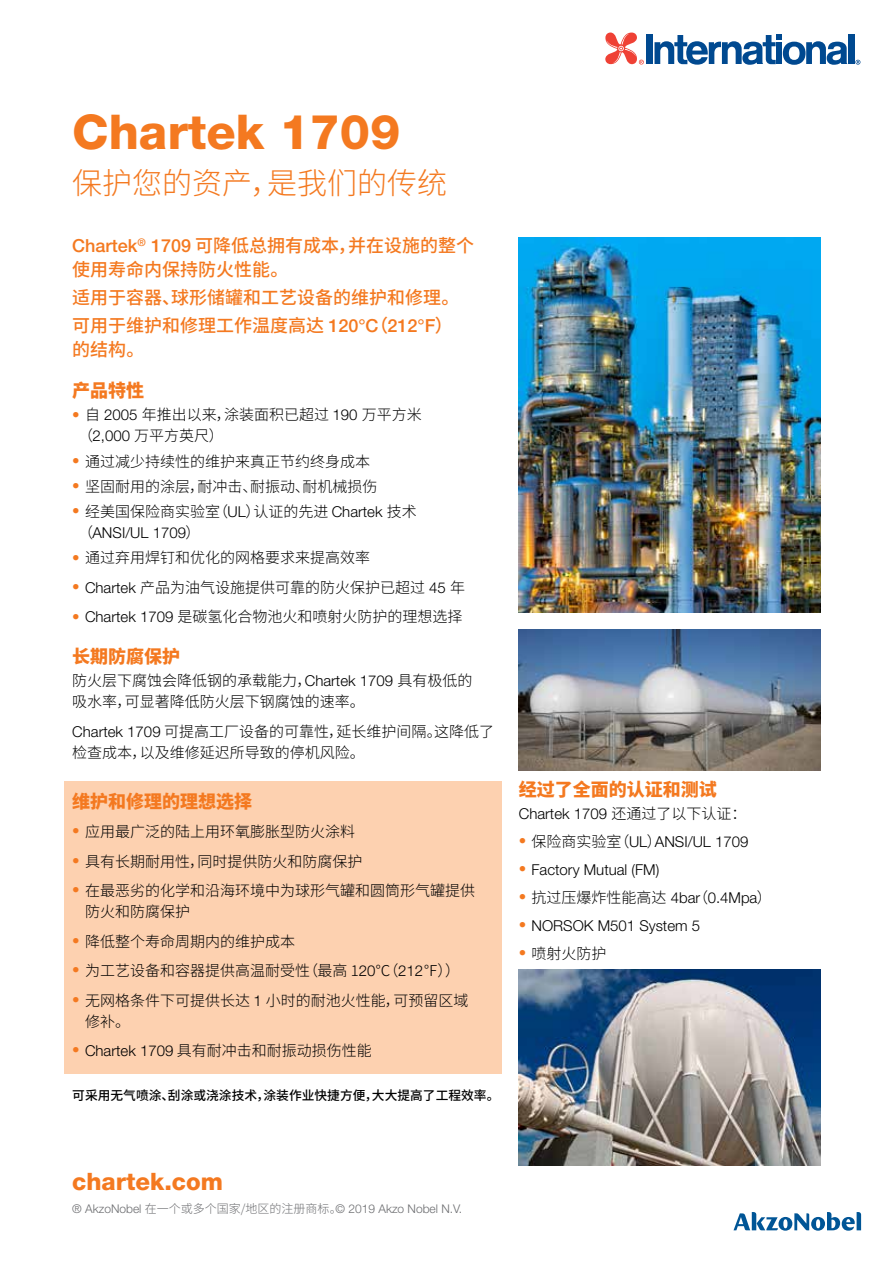
<style>
.page{position:relative;width:893px;height:1263px;background:#fff}
.page>*{position:absolute;margin:0;border:0;box-sizing:border-box;transform-origin:0 0}
.t1{font:800 48px "Helvetica Neue LT Std";color:#f47920}
.t2{font:300 30px "Source Han Sans CN";color:#f47920}
.t3{font:800 24px "Helvetica Neue LT Std";color:#f47920}
.t4{font:500 18px/24px "Source Han Sans CN";color:#f47920}
.t5{font:800 18px "Source Han Sans CN";color:#f47920}
.t6{font:300 15px/21px "Source Han Sans CN";color:#000}
.t7{font:300 15px "Helvetica Neue LT Std";color:#000}
.t8{font:500 12.75px "Source Han Sans CN";color:#000}
.t9{font:300 12px "Helvetica Neue LT Std";color:#6d6e71}
.s1{font-family:"Helvetica Neue LT Std"}
.s2{font-family:"Helvetica Neue LT Std";color:#f47920}
.s3{font-family:"Source Han Sans CN"}
.s4{color:#f47920}
</style>
<div class="page">
<div style="left:64px;top:781px;width:438px;height:293px;background:#fdd1b0"></div>
<img style="left:519px;top:237px;width:302px;height:376px">
<img style="left:519px;top:630px;width:302px;height:140px">
<img style="left:519px;top:969px;width:302px;height:196px">
<div style="left:848px;top:35px;width:6px;height:29px;background:#004990"></div>
<div style="left:646px;top:35px;width:7px;height:29px;background:#004990"></div>
<svg style="left:654px;top:34px;width:193px;height:31px"></svg>
<svg style="left:605px;top:33px;width:39px;height:32px"></svg>
<svg style="left:855px;top:60px;width:5px;height:5px"></svg>
<svg style="left:733px;top:1212px;width:128px;height:19px"></svg>
<h1 class="t1" style="left:72px;top:103px;width:330px">Chartek 1709</h1>
<h2 class="t2" style="left:72px;top:166px;width:376px">保护您的资产，是我们的传统</h2>
<p class="t4" style="left:72px;top:233px;width:403px"><span class="s1">Chartek</span><sup>®</sup> <span class="s1">1709</span> 可降低总拥有成本，并在设施的整个使用寿命内保持防火性能。</p>
<p class="t4" style="left:72px;top:284px;width:389px;line-height:28.2px">适用于容器、球形储罐和工艺设备的维护和修理。可用于维护和修理工作温度高达 <span class="s1">120°C</span>（<span class="s1">212°F</span>）</p>
<p class="t4" style="left:72px;top:338px;width:74px">的结构。</p>
<p class="t5" style="left:72px;top:380px;width:73px">产品特性</p>
<p class="t6" style="left:78px;top:405px;width:345px;text-indent:-6px"><span class="s2">•</span> 自 <span class="s1">2005</span> 年推出以来，涂装面积已超过 <span class="s1">190</span> 万平方米（<span class="s1">2,000</span> 万平方英尺）</p>
<p class="t6" style="left:72px;top:451px;width:299px"><span class="s2">•</span> 通过减少持续性的维护来真正节约终身成本</p>
<p class="t6" style="left:72px;top:476px;width:307px"><span class="s2">•</span> 坚固耐用的涂层，耐冲击、耐振动、耐机械损伤</p>
<p class="t6" style="left:72px;top:501px;width:346px"><span class="s2">•</span> 经美国保险商实验室（<span class="s1">UL</span>）认证的先进 <span class="s1">Chartek</span> 技术</p>
<p class="t7" style="left:78px;top:523px;width:124px"><span class="s3">（</span>ANSI/UL 1709<span class="s3">）</span></p>
<p class="t6" style="left:72px;top:548px;width:299px"><span class="s2">•</span> 通过弃用焊钉和优化的网格要求来提高效率</p>
<p class="t6" style="left:72px;top:577px;width:394px"><span class="s2">•</span> <span class="s1">Chartek</span> 产品为油气设施提供可靠的防火保护已超过 <span class="s1">45</span> 年</p>
<p class="t6" style="left:72px;top:607px;width:392px"><span class="s2">•</span> <span class="s1">Chartek 1709</span> 是碳氢化合物池火和喷射火防护的理想选择</p>
<p class="t5" style="left:72px;top:647px;width:109px">长期防腐保护</p>
<p class="t6" style="left:72px;top:671px;width:402px">防火层下腐蚀会降低钢的承载能力，<span class="s1">Chartek 1709</span> 具有极低的吸水率，可显著降低防火层下钢腐蚀的速率。</p>
<p class="t6" style="left:72px;top:721px;width:423px"><span class="s1">Chartek 1709</span> 可提高工厂设备的可靠性，延长维护间隔。这降低了检查成本，以及维修延迟所导致的停机风险。</p>
<p class="t5" style="left:72px;top:791px;width:181px">维护和修理的理想选择</p>
<p class="t6" style="left:72px;top:821px;width:284px"><span class="s2">•</span> 应用最广泛的陆上用环氧膨胀型防火涂料</p>
<p class="t6" style="left:72px;top:851px;width:292px"><span class="s2">•</span> 具有长期耐用性，同时提供防火和防腐保护</p>
<p class="t6" style="left:85px;top:880px;width:391px;text-indent:-13px"><span class="s2">•</span> 在最恶劣的化学和沿海环境中为球形气罐和圆筒形气罐提供防火和防腐保护</p>
<p class="t6" style="left:72px;top:931px;width:224px"><span class="s2">•</span> 降低整个寿命周期内的维护成本</p>
<p class="t6" style="left:72px;top:960px;width:389px"><span class="s2">•</span> 为工艺设备和容器提供高温耐受性（最高 1<span class="s1">20</span>℃（<span class="s1">212</span>℉））</p>
<p class="t6" style="left:85px;top:990px;width:385px;text-indent:-13px"><span class="s2">•</span> 无网格条件下可提供长达 <span class="s1">1</span> 小时的耐池火性能，可预留区域修补。</p>
<p class="t6" style="left:72px;top:1040px;width:301px"><span class="s2">•</span> <span class="s1">Chartek 1709</span> 具有耐冲击和耐振动损伤性能</p>
<p class="t8" style="left:72px;top:1088px;width:429px">可采用无气喷涂、刮涂或浇涂技术，涂装作业快捷方便，大大提高了工程效率。</p>
<p class="t5" style="left:519px;top:779px;width:199px">经过了全面的认证和测试</p>
<p class="t7" style="left:519px;top:804px;width:229px">Chartek 1709 <span class="s3">还通过了以下认证：</span></p>
<p class="t7" style="left:519px;top:832px;width:231px"><span class="s4">•</span> <span class="s3">保险商实验室（</span>UL<span class="s3">）</span>ANSI/UL 1709</p>
<p class="t7" style="left:519px;top:860px;width:142px"><span class="s4">•</span> Factory Mutual (FM)</p>
<p class="t6" style="left:519px;top:887px;width:255px"><span class="s2">•</span> 抗过压爆炸性能高达 <span class="s1">4bar</span>（<span class="s1">0.4Mpa</span>）</p>
<p class="t7" style="left:519px;top:916px;width:183px"><span class="s4">•</span> NORSOK M501 System 5</p>
<p class="t6" style="left:519px;top:943px;width:89px"><span class="s2">•</span> 喷射火防护</p>
<h3 class="t3" style="left:72px;top:1167px;width:152px">chartek.com</h3>
<p class="t9" style="left:72px;top:1202px;width:391px">® AkzoNobel <span class="s3">在一个或多个国家/地区的注册商标。</span>© 2019 Akzo Nobel N.V.</p>
</div>
